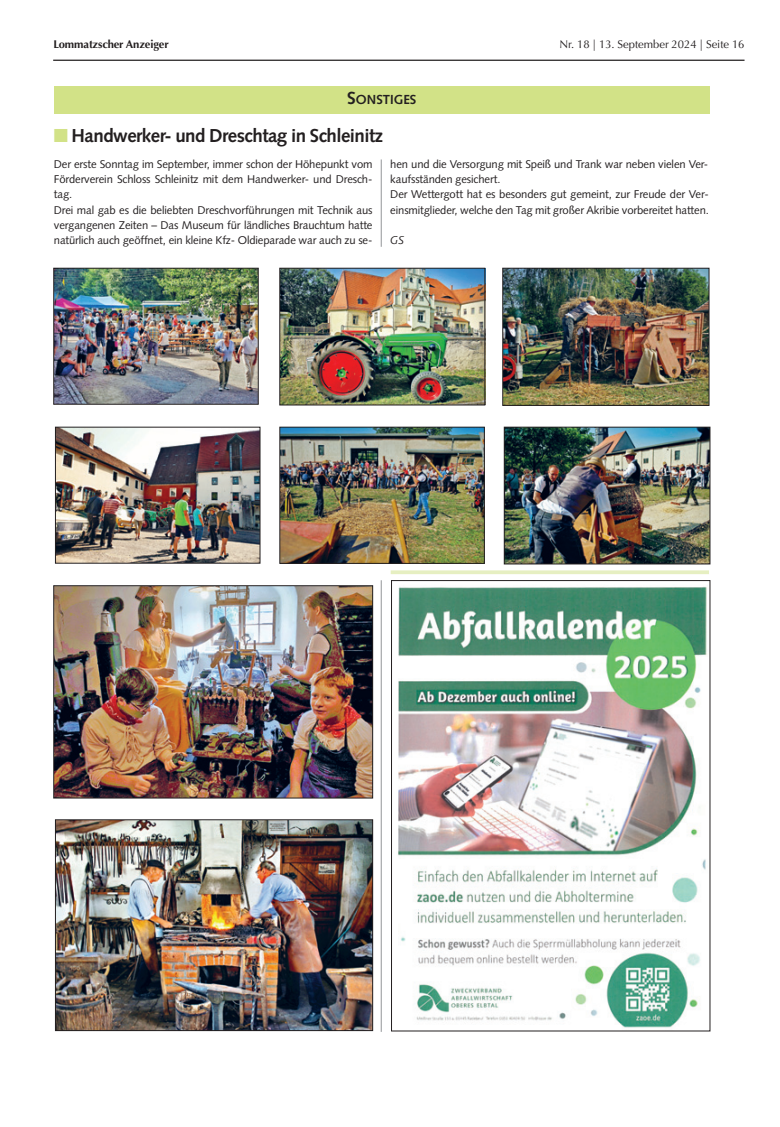
<style>
.page{position:relative;width:780px;height:1127px;background:#fff}
.page>*{position:absolute;margin:0;border:0;box-sizing:border-box;transform-origin:0 0}
.t1{font:700 18.75px "Syntax";letter-spacing:-.03em;color:#231f20}
.t2{font:700 13.12px "Syntax";color:#231f20}
.t3{font:11.25px/15.2px "Syntax";letter-spacing:-.01em;color:#231f20}
.t4{font:11.25px "Optima";color:#231f20}
.t5{font:700 11.25px "Optima";letter-spacing:-.01em;color:#231f20}
.t6{font:italic 11.25px "Syntax";color:#231f20}
.s1{font-size:17.5px}
.s2{color:#d2e287}
</style>
<div class="page">
<hr style="left:53px;top:60px;width:691px;height:1px;background:#231f20">
<img style="left:398px;top:586px;width:309px;height:442px">
<div style="left:391px;top:580px;width:319px;height:451px;border:1px solid #231f20"></div>
<div style="left:54px;top:86px;width:655px;height:28px;background:#d2e287"></div>
<img style="left:57px;top:429px;width:201px;height:132px">
<div style="left:55px;top:427px;width:205px;height:136px;border:1px solid #231f20"></div>
<img style="left:57px;top:821px;width:314px;height:208px">
<div style="left:55px;top:819px;width:318px;height:212px;border:1px solid #231f20"></div>
<img style="left:281px;top:429px;width:201px;height:133px">
<div style="left:279px;top:427px;width:205px;height:137px;border:1px solid #231f20"></div>
<img style="left:506px;top:429px;width:202px;height:133px">
<div style="left:504px;top:427px;width:206px;height:137px;border:1px solid #231f20"></div>
<img style="left:504px;top:270px;width:203px;height:134px">
<div style="left:502px;top:268px;width:207px;height:138px;border:1px solid #231f20"></div>
<img style="left:55px;top:587px;width:316px;height:209px">
<div style="left:53px;top:585px;width:320px;height:213px;border:1px solid #231f20"></div>
<img style="left:55px;top:270px;width:201px;height:133px">
<div style="left:53px;top:268px;width:205px;height:137px;border:1px solid #231f20"></div>
<img style="left:281px;top:270px;width:202px;height:133px">
<div style="left:279px;top:268px;width:206px;height:137px;border:1px solid #231f20"></div>
<hr style="left:381px;top:159px;width:1px;height:88px;background:#939598">
<hr style="left:381px;top:580px;width:1px;height:452px;background:#939598">
<svg style="left:390px;top:570px;width:319px;height:4px"></svg>
<p class="t5" style="left:53px;top:37px;width:117px">Lommatzscher Anzeiger</p>
<p class="t4" style="left:559px;top:39px;width:186px">Nr. 18 | 13. September 2024 | Seite 16</p>
<p class="t2" style="left:347px;top:94px;width:71px"><span class="s1">S</span>ONSTIGES</p>
<h1 class="t1" style="left:54px;top:128px;width:331px"><span class="s2">■</span> Handwerker- und Dreschtag in Schleinitz</h1>
<p class="t3" style="left:54px;top:157px;width:320px">Der erste Sonntag im September, immer schon der Höhepunkt vom Förderverein Schloss Schleinitz mit dem Handwerker- und Dresch&shy;tag.<br>Drei mal gab es die beliebten Dreschvorführungen mit Technik aus vergangenen Zeiten – Das Museum für ländliches Brauchtum hatte natürlich auch geöffnet, ein kleine Kfz- Oldieparade war auch zu se-</p>
<p class="t3" style="left:390px;top:157px;width:320px">hen und die Versorgung mit Speiß und Trank war neben vielen Ver&shy;kaufsständen gesichert.<br>Der Wettergott hat es besonders gut gemeint, zur Freude der Ver&shy;einsmitglieder, welche den Tag mit großer Akribie vorbereitet hatten.</p>
<p class="t6" style="left:390px;top:236px;width:15px">GS</p>
</div>
